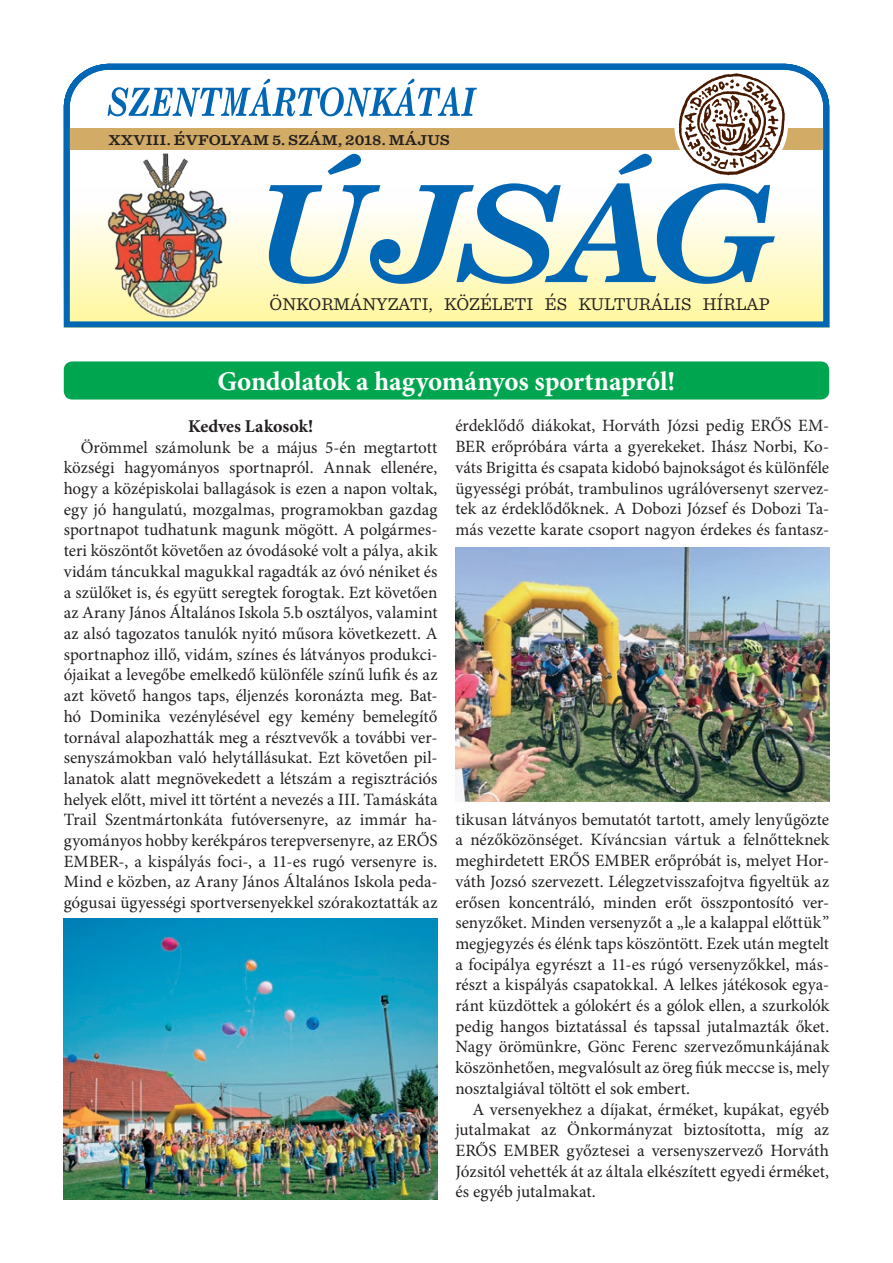
<style>
.page{position:relative;width:893px;height:1263px;background:#fff}
.page>*{position:absolute;margin:0;border:0;box-sizing:border-box;transform-origin:0 0}
.t1{font:700 27px "Minion Pro";letter-spacing:-.01em;color:#fff}
.t2{font:18px "Sentinel";color:#231f20}
.t3{font:700 18px "Minion Pro";letter-spacing:-.005em;color:#231f20}
.t4{font:17.25px/20.7px "Minion Pro";color:#231f20;text-align:justify}
.t5{font:600 15px "Sentinel";letter-spacing:.01em;color:#231f20;scale:1.11 1}
</style>
<div class="page">
<svg style="left:63px;top:63px;width:767px;height:265px"></svg>
<img style="left:64px;top:918px;width:373px;height:281px">
<img style="left:455px;top:547px;width:374px;height:255px">
<div style="left:64px;top:361px;width:765px;height:38px;background:#00a54f;border-radius:9px"></div>
<p class="t5" style="left:109px;top:129px;width:309px">XXVIII. ÉVFOLYAM 5. SZÁM, 2018. MÁJUS</p>
<p class="t2" style="left:270px;top:291px;width:502px">ÖNKORMÁNYZATI, KÖZÉLETI ÉS KULTURÁLIS HÍRLAP</p>
<h1 class="t1" style="left:218px;top:363px;width:459px">Gondolatok a hagyományos sportnapról!</h1>
<p class="t3" style="left:188px;top:413px;width:127px">Kedves Lakosok!</p>
<p class="t4" style="left:64px;top:437px;width:375px;text-indent:17px">Örömmel számolunk be a május 5-én megtartott községi hagyományos sportnapról. Annak ellenére, hogy a középiskolai ballagások is ezen a napon voltak, egy jó hangulatú, mozgalmas, programokban gazdag sportnapot tudhatunk magunk mögött. A polgármes&shy;teri köszöntőt követően az óvodásoké volt a pálya, akik vidám táncukkal magukkal ragadták az óvó néniket és a szülőket is, és együtt seregtek forogtak. Ezt követően az Arany János Általános Iskola 5.b osztályos, valamint az alsó tagozatos tanulók nyitó műsora következett. A sportnaphoz illő, vidám, színes és látványos produkci&shy;ójaikat a levegőbe emelkedő különféle színű lufik és az azt követő hangos taps, éljenzés koronázta meg. Bat&shy;hó Dominika vezénylésével egy kemény bemelegítő tornával alapozhatták meg a résztvevők a további ver&shy;senyszámokban való helytállásukat. Ezt követően pil&shy;lanatok alatt megnövekedett a létszám a regisztrációs helyek előtt, mivel itt történt a nevezés a III. Tamáskáta Trail Szentmártonkáta futóversenyre, az immár ha&shy;gyományos hobby kerékpáros terepversenyre, az ERŐS EMBER-, a kispályás foci-, a 11-es rugó versenyre is.<br>Mind e közben, az Arany János Általános Iskola peda&shy;gógusai ügyességi sportversenyekkel szórakoztatták az</p>
<p class="t4" style="left:455px;top:416px;width:375px">érdeklődő diákokat, Horváth Józsi pedig ERŐS EM-BER erőpróbára várta a gyerekeket. Ihász Norbi, Ko&shy;váts Brigitta és csapata kidobó bajnokságot és különféle ügyességi próbát, trambulinos ugrálóversenyt szervez&shy;tek az érdeklődőknek. A Dobozi József és Dobozi Ta&shy;más vezette karate csoport nagyon érdekes és fantasz-</p>
<p class="t4" style="left:455px;top:809px;width:375px">tikusan látványos bemutatót tartott, amely lenyűgözte a nézőközönséget. Kíváncsian vártuk a felnőtteknek meghirdetett ERŐS EMBER erőpróbát is, melyet Hor&shy;váth Jozsó szervezett. Lélegzetvisszafojtva figyeltük az erősen koncentráló, minden erőt összpontosító ver&shy;senyzőket. Minden versenyzőt a „le a kalappal előttük” megjegyzés és élénk taps köszöntött. Ezek után megtelt a focipálya egyrészt a 11-es rúgó versenyzőkkel, más&shy;részt a kispályás csapatokkal. A lelkes játékosok egya&shy;ránt küzdöttek a gólokért és a gólok ellen, a szurkolók pedig hangos biztatással és tapssal jutalmazták őket.<br>Nagy örömünkre, Gönc Ferenc szervezőmunkájának köszönhetően, megvalósult az öreg fiúk meccse is, mely nosztalgiával töltött el sok embert.</p>
<p class="t4" style="left:455px;top:1099px;width:375px;text-indent:17px">A versenyekhez a díjakat, érméket, kupákat, egyéb jutalmakat az Önkormányzat biztosította, míg az ERŐS EMBER győztesei a versenyszervező Horváth Józsitól vehették át az általa elkészített egyedi érméket, és egyéb jutalmakat.</p>
</div>
